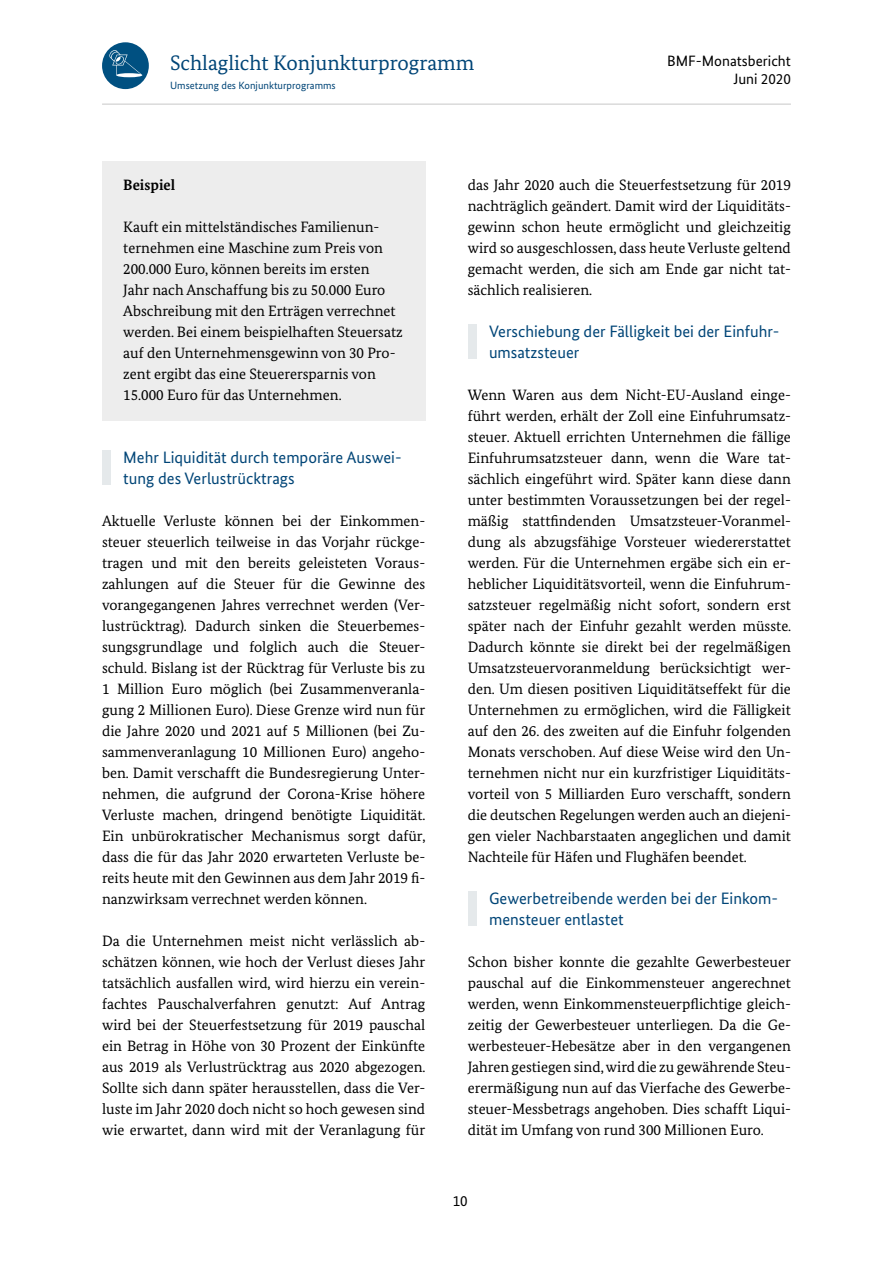
<style>
.page{position:relative;width:893px;height:1263px;background:#fff}
.page>*{position:absolute;margin:0;border:0;box-sizing:border-box;transform-origin:0 0}
.t1{font:21px "Bundes Serif";color:#004577}
.Überschrift_vierte_E{font:16.5px/21px "Bundes Sans";color:#004577}
.Zweispaltiger_Fließt{font:15px/21px "Bundes Serif";color:#000;text-align:justify}
.Hintergrundgrau{font:15px/21px "Bundes Serif";color:#000}
.t2{font:15px/18px "Bundes Sans";color:#000;text-align:right}
.Hintergrundgrau-2{font:700 15px "Bundes Serif";color:#000}
.t3{font:10.5px "Bundes Sans";color:#004577}
</style>
<div class="page">
<hr style="left:102px;top:103px;width:689px;height:2px;background:#dadada">
<div style="left:102px;top:161px;width:323px;height:49px;background:#ededed"></div>
<div style="left:102px;top:203px;width:323px;height:217px;background:#ededed"></div>
<div style="left:102px;top:450px;width:9px;height:35px;background:#e5e9eb"></div>
<div style="left:468px;top:324px;width:8px;height:35px;background:#e5e9eb"></div>
<div style="left:468px;top:891px;width:8px;height:35px;background:#e5e9eb"></div>
<div style="left:102px;top:42px;width:47px;height:47px;background:#005081;border-radius:50%"></div>
<svg style="left:109px;top:50px;width:33px;height:27px"></svg>
<h1 class="t1" style="left:170px;top:50px;width:306px">Schlaglicht Konjunkturprogramm</h1>
<p class="t2" style="left:667px;top:51px;width:125px">BMF-Monatsbericht<br>Juni 2020</p>
<p class="t3" style="left:170px;top:79px;width:167px">Umsetzung des Konjunkturprogramms</p>
<p class="Hintergrundgrau-2" style="left:123px;top:175px;width:53px">Beispiel</p>
<p class="Hintergrundgrau" style="left:123px;top:216px;width:281px">Kauft ein mittelständisches Familienun&shy;ternehmen eine Maschine zum Preis von 200.000 Euro, können bereits im ersten<br>Jahr nach Anschaffung bis zu 50.000 Euro Abschreibung mit den Erträgen verrechnet werden. Bei einem beispielhaften Steuersatz auf den Unternehmensgewinn von 30 Pro&shy;zent ergibt das eine Steuerersparnis von 15.000 Euro für das Unternehmen.</p>
<h5 class="Überschrift_vierte_E" style="left:123px;top:446px;width:280px">Mehr Liquidität durch temporäre Auswei&shy;tung des Verlustrücktrags</h5>
<p class="Zweispaltiger_Fließt" style="left:102px;top:510px;width:325px">Aktuelle Verluste können bei der Einkommen&shy;steuer steuerlich teilweise in das Vorjahr rückge&shy;tragen und mit den bereits geleisteten Voraus&shy;zahlungen auf die Steuer für die Gewinne des vorangegangenen Jahres verrechnet werden (Ver&shy;lustrücktrag). Dadurch sinken die Steuerbemes&shy;sungsgrundlage und folglich auch die Steuer&shy;schuld. Bislang ist der Rücktrag für Verluste bis zu 1 Million Euro möglich (bei Zusammenveranla&shy;gung 2 Millionen Euro). Diese Grenze wird nun für die Jahre 2020 und 2021 auf 5 Millionen (bei Zu&shy;sammenveranlagung 10 Millionen Euro) angeho&shy;ben. Damit verschafft die Bundesregierung Unter&shy;nehmen, die aufgrund der Corona-Krise höhere Verluste machen, dringend benötigte Liquidität.<br>Ein unbürokratischer Mechanismus sorgt dafür, dass die für das Jahr 2020 erwarteten Verluste be&shy;reits heute mit den Gewinnen aus dem Jahr 2019 fi&shy;nanzwirksam verrechnet werden können.</p>
<p class="Zweispaltiger_Fließt" style="left:102px;top:930px;width:325px">Da die Unternehmen meist nicht verlässlich ab&shy;schätzen können, wie hoch der Verlust dieses Jahr tatsächlich ausfallen wird, wird hierzu ein verein&shy;fachtes Pauschalverfahren genutzt: Auf Antrag wird bei der Steuerfestsetzung für 2019 pauschal ein Betrag in Höhe von 30 Prozent der Einkünfte aus 2019 als Verlustrücktrag aus 2020 abgezogen.<br>Sollte sich dann später herausstellen, dass die Ver&shy;luste im Jahr 2020 doch nicht so hoch gewesen sind wie erwartet, dann wird mit der Veranlagung für</p>
<p class="Zweispaltiger_Fließt" style="left:468px;top:174px;width:325px">das Jahr 2020 auch die Steuerfestsetzung für 2019 nachträglich geändert. Damit wird der Liquiditäts&shy;gewinn schon heute ermöglicht und gleichzeitig wird so ausgeschlossen, dass heute Verluste geltend gemacht werden, die sich am Ende gar nicht tat&shy;sächlich realisieren.</p>
<h5 class="Überschrift_vierte_E" style="left:489px;top:320px;width:290px">Verschiebung der Fälligkeit bei der Einfuhr&shy;umsatzsteuer</h5>
<p class="Zweispaltiger_Fließt" style="left:468px;top:384px;width:325px">Wenn Waren aus dem Nicht-EU-Ausland einge&shy;führt werden, erhält der Zoll eine Einfuhrumsatz&shy;steuer. Aktuell errichten Unternehmen die fällige Einfuhrumsatzsteuer dann, wenn die Ware tat&shy;sächlich eingeführt wird. Später kann diese dann unter bestimmten Voraussetzungen bei der regel&shy;mäßig stattfindenden Umsatzsteuer-Voranmel&shy;dung als abzugsfähige Vorsteuer wiedererstattet werden. Für die Unternehmen ergäbe sich ein er&shy;heblicher Liquiditätsvorteil, wenn die Einfuhrum&shy;satzsteuer regelmäßig nicht sofort, sondern erst später nach der Einfuhr gezahlt werden müsste.<br>Dadurch könnte sie direkt bei der regelmäßigen Umsatzsteuervoranmeldung berücksichtigt wer&shy;den. Um diesen positiven Liquiditätseffekt für die Unternehmen zu ermöglichen, wird die Fälligkeit auf den 26. des zweiten auf die Einfuhr folgenden Monats verschoben. Auf diese Weise wird den Un&shy;ternehmen nicht nur ein kurzfristiger Liquiditäts&shy;vorteil von 5 Milliarden Euro verschafft, sondern die deutschen Regelungen werden auch an diejeni&shy;gen vieler Nachbarstaaten angeglichen und damit Nachteile für Häfen und Flughäfen beendet.</p>
<h5 class="Überschrift_vierte_E" style="left:489px;top:887px;width:291px">Gewerbetreibende werden bei der Einkom&shy;mensteuer entlastet</h5>
<p class="Zweispaltiger_Fließt" style="left:468px;top:951px;width:325px">Schon bisher konnte die gezahlte Gewerbesteuer pauschal auf die Einkommensteuer angerechnet werden, wenn Einkommensteuerpflichtige gleich&shy;zeitig der Gewerbesteuer unterliegen. Da die Ge&shy;werbesteuer-Hebesätze aber in den vergangenen Jahren gestiegen sind, wird die zu gewährende Steu&shy;erermäßigung nun auf das Vierfache des Gewerbe&shy;steuer-Messbetrags angehoben. Dies schafft Liqui&shy;dität im Umfang von rund 300 Millionen Euro.</p>
<p class="t2" style="left:453px;top:1192px;width:16px">10</p>
</div>
